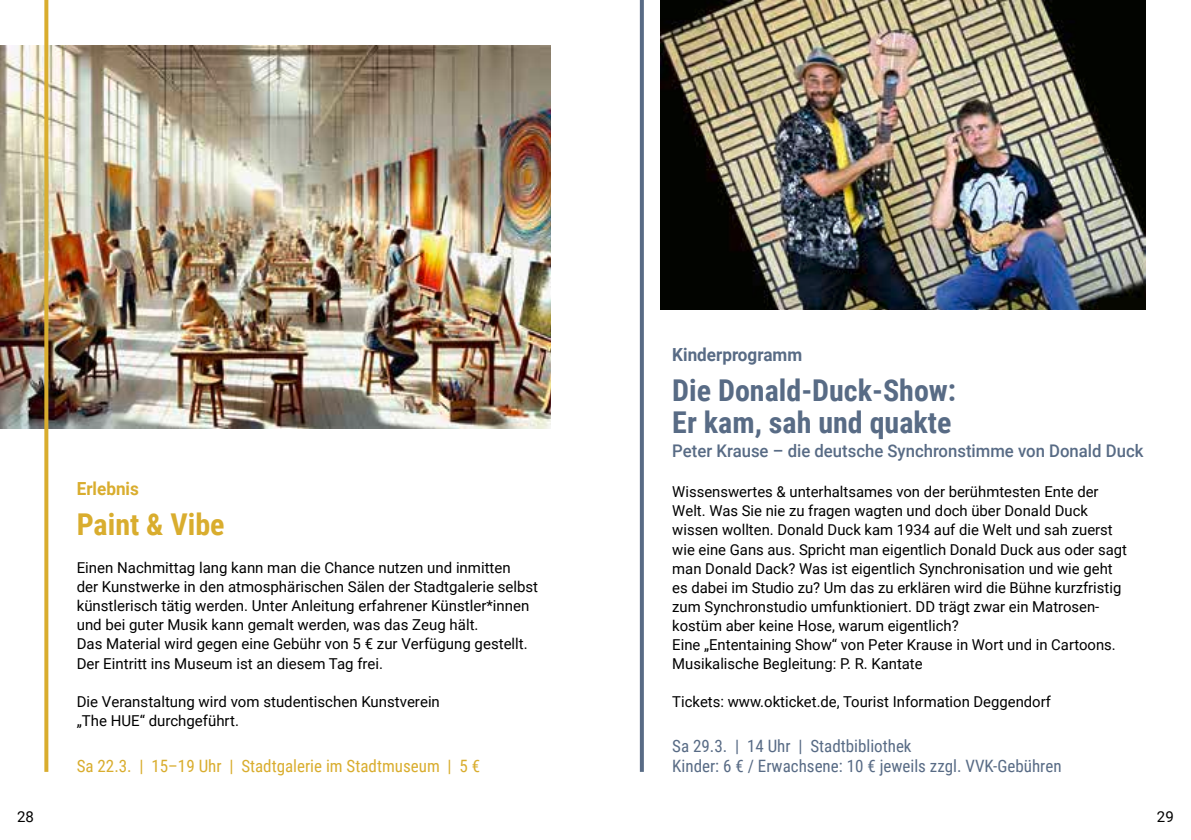
<style>
.page{position:relative;width:1191px;height:840px;background:#fff}
.page>*{position:absolute;margin:0;border:0;box-sizing:border-box;transform-origin:0 0}
.t1{font:700 30px/32px "Roboto Condensed";color:#586b85}
.t2{font:700 30px "Roboto Condensed";color:#d9ad2e}
.t3{font:700 18px "Roboto";color:#586b85;scale:.95 1}
.t4{font:700 18px "Roboto";color:#d9ad2e;scale:.95 1}
.t5{font:500 17.4px "Roboto";color:#586b85;scale:.96 1}
.t6{font:17px/20px "Roboto Condensed";color:#586b85}
.t7{font:17px "Roboto Condensed";color:#d9ad2e}
.t8{font:15px/19px "Roboto";color:#000}
</style>
<div class="page">
<img style="left:0;top:45px;width:550px;height:383px">
<svg style="left:44px;top:0;width:4px;height:771px;background:#d9b03c"></svg>
<svg style="left:640px;top:0;width:4px;height:771px;background:#5d6f88"></svg>
<img style="left:660px;top:0;width:485px;height:309px">
<p class="t8" style="left:17px;top:807px;width:18px">28</p>
<p class="t4" style="left:77px;top:481px;width:67px">Erlebnis</p>
<h1 class="t2" style="left:77px;top:511px;width:149px">Paint &amp; Vibe</h1>
<p class="t8" style="left:77px;top:559px;width:463px">Einen Nachmittag lang kann man die Chance nutzen und inmitten<br>der Kunstwerke in den atmosphärischen Sälen der Stadtgalerie selbst künstlerisch tätig werden. Unter Anleitung erfahrener Künstler*innen und bei guter Musik kann gemalt werden, was das Zeug hält.<br>Das Material wird gegen eine Gebühr von 5 € zur Verfügung gestellt.<br>Der Eintritt ins Museum ist an diesem Tag frei.</p>
<p class="t8" style="left:77px;top:692px;width:365px">Die Veranstaltung wird vom studentischen Kunstverein „The HUE“ durchgeführt.</p>
<p class="t7" style="left:77px;top:758px;width:405px">Sa 22.3. | 15–19 Uhr | Stadtgalerie im Stadtmuseum | 5 €</p>
<p class="t3" style="left:672px;top:347px;width:138px">Kinderprogramm</p>
<h1 class="t1" style="left:672px;top:376px;width:285px">Die Donald-Duck-Show:<br>Er kam, sah und quakte</h1>
<p class="t5" style="left:672px;top:443px;width:492px">Peter Krause – die deutsche Synchronstimme von Donald Duck</p>
<p class="t8" style="left:672px;top:483px;width:456px">Wissenswertes &amp; unterhaltsames von der berühmtesten Ente der Welt. Was Sie nie zu fragen wagten und doch über Donald Duck wissen wollten. Donald Duck kam 1934 auf die Welt und sah zuerst wie eine Gans aus. Spricht man eigentlich Donald Duck aus oder sagt man Donald Dack? Was ist eigentlich Synchronisation und wie geht es dabei im Studio zu? Um das zu erklären wird die Bühne kurzfristig zum Synchronstudio umfunktioniert. DD trägt zwar ein Matrosen&shy;kostüm aber keine Hose, warum eigentlich?<br>Eine „Ententaining Show“ von Peter Krause in Wort und in Cartoons.<br>Musikalische Begleitung: P. R. Kantate</p>
<p class="t8" style="left:672px;top:692px;width:380px">Tickets: www.okticket.de, Tourist Information Deggendorf</p>
<p class="t6" style="left:672px;top:737px;width:391px">Sa 29.3. | 14 Uhr | Stadtbibliothek<br>Kinder: 6 € / Erwachsene: 10 € jeweils zzgl. VVK-Gebühren</p>
<p class="t8" style="left:1157px;top:807px;width:18px">29</p>
</div>
